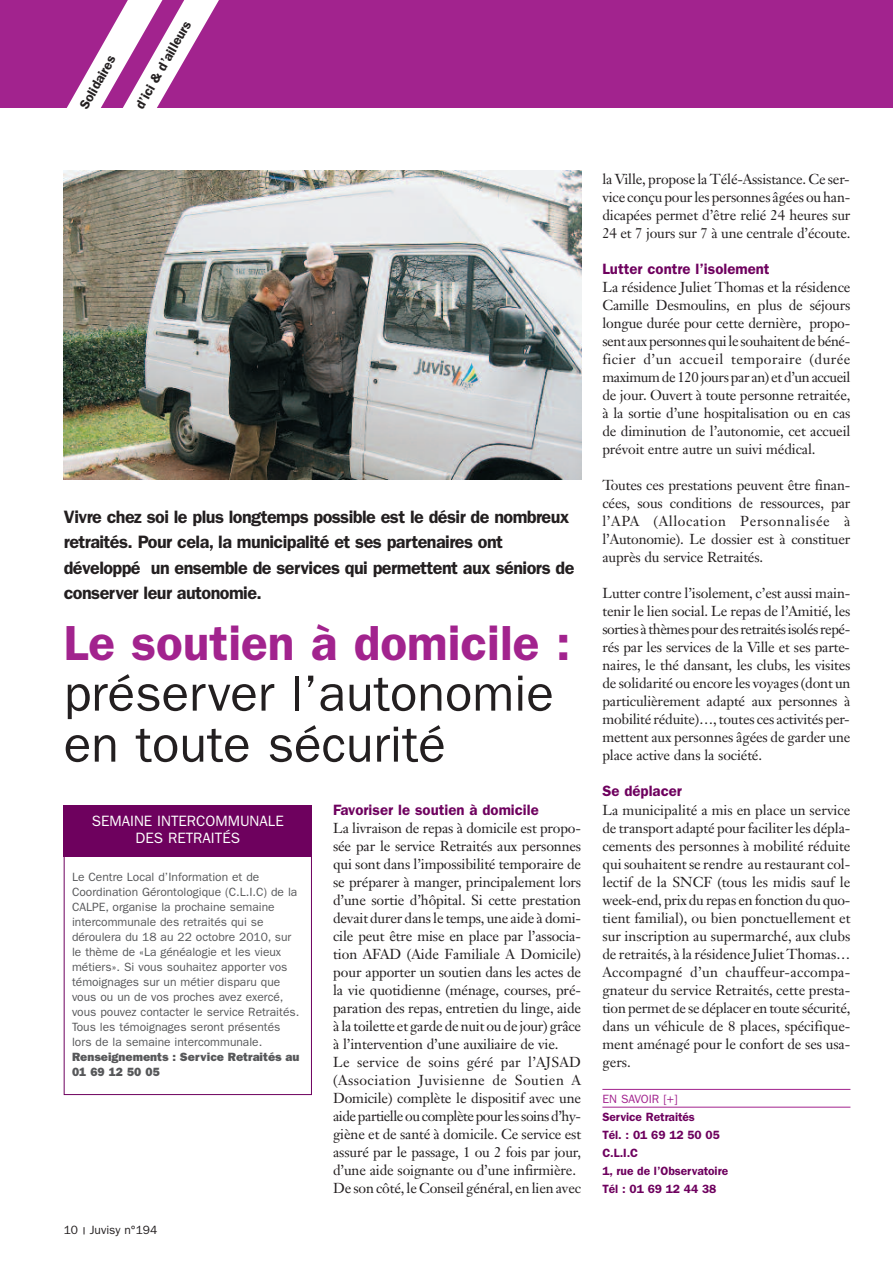
<style>
.page{position:relative;width:893px;height:1263px;background:#fff}
.page>*{position:absolute;margin:0;border:0;box-sizing:border-box;transform-origin:0 0}
.t1{font:51px/51px "Franklin Gothic";color:#231f20}
.t2{font:600 49.5px "Franklin Gothic";color:#a2238e}
.t3{font:600 18px/25.5px "Franklin Gothic";letter-spacing:-.03em;color:#231f20}
.t4{font:600 15px "Franklin Gothic";color:#6e015e}
.t5{font:15px/16.5px "Franklin Gothic";color:#fff;text-align:center}
.t6{font:14.25px/18px "Janson Text";letter-spacing:-.01em;color:#231f20;text-align:justify}
.t7{font:600 13.5px "Franklin Gothic";color:#231f20}
.t8{font:12px/15px "Franklin Gothic";color:#57585a}
.t9{font:600 12px/18px "Franklin Gothic";letter-spacing:-.005em;color:#6e015e}
.t10{font:800 12px/15px "Franklin Gothic";color:#57585a}
.t11{font:12px "Franklin Gothic";color:#231f20}
.t12{font:12px "Franklin Gothic";color:#a2238e}
</style>
<div class="page">
<div style="left:0;top:0;width:893px;height:107px;background:#a2238e"></div>
<svg style="left:66px;top:0;width:163px;height:108px"></svg>
<div style="left:64px;top:849px;width:248px;height:246px;border:1px solid #6e015e"></div>
<div style="left:64px;top:805px;width:248px;height:51px;background:#6e015e"></div>
<img style="left:64px;top:170px;width:517px;height:309px">
<hr style="left:602px;top:1089px;width:248px;height:1px;background:#a2238e">
<hr style="left:602px;top:1107px;width:248px;height:1px;background:#a2238e">
<p class="t7" style="left:79px;top:105px;width:61px;rotate:-60deg">Solidaires</p>
<p class="t7" style="left:134px;top:105px;width:101px;rotate:-60deg">d’ici &amp; d’ailleurs</p>
<p class="t3" style="left:64px;top:505px;width:512px">Vivre chez soi le plus longtemps possible est le désir de nombreux retraités. Pour cela, la municipalité et ses partenaires ont développé un ensemble de services qui permettent aux séniors de conserver leur autonomie.</p>
<h2 class="t2" style="left:64px;top:626px;width:508px">Le soutien à domicile :</h2>
<h1 class="t1" style="left:64px;top:672px;width:492px">préserver l’autonomie en toute sécurité</h1>
<p class="t5" style="left:92px;top:814px;width:193px">SEMAINE INTERCOMMUNALE<br>DES RETRAITÉS</p>
<p class="t8" style="left:72px;top:870px;width:229px">Le Centre Local d’Information et de Coordination Gérontologique (C.L.I.C) de la CALPE, organise la prochaine semaine intercommunale des retraités qui se déroulera du 18 au 22 octobre 2010, sur le thème de «La généalogie et les vieux métiers». Si vous souhaitez apporter vos témoignages sur un métier disparu que vous ou un de vos proches avez exercé, vous pouvez contacter le service Retraités.<br>Tous les témoignages seront présentés lors de la semaine intercommunale.</p>
<p class="t10" style="left:72px;top:1050px;width:229px">Renseignements : Service Retraités au<br>01 69 12 50 05</p>
<p class="t11" style="left:64px;top:1226px;width:95px">10 Juvisy n°194</p>
<p class="t4" style="left:333px;top:804px;width:207px">Favoriser le soutien à domicile</p>
<p class="t6" style="left:333px;top:820px;width:250px;text-align:left">La livraison de repas à domicile est propo&shy;sée par le service Retraités aux personnes qui sont dans l’impossibilité temporaire de se préparer à manger, principalement lors d’une sortie d’hôpital. Si cette prestation devait durer dans le temps, une aide à domi&shy;cile peut être mise en place par l’associa&shy;tion AFAD (Aide Familiale A Domicile) pour apporter un soutien dans les actes de la vie quotidienne (ménage, courses, pré&shy;paration des repas, entretien du linge, aide à la toilette et garde de nuit ou de jour) grâce à l’intervention d’une auxiliaire de vie.<br>Le service de soins géré par l’AJSAD (Association Juvisienne de Soutien A Domicile) complète le dispositif avec une aide partielle ou complète pour les soins d’hy&shy;giène et de santé à domicile. Ce service est assuré par le passage, 1 ou 2 fois par jour, d’une aide soignante ou d’une infirmière.<br>De son côté, le Conseil général, en lien avec</p>
<p class="t6" style="left:602px;top:172px;width:250px">la Ville, propose la Télé-Assistance. Ce ser&shy;vice conçu pour les personnes âgées ou han&shy;dicapées permet d’être relié 24 heures sur 24 et 7 jours sur 7 à une centrale d’écoute.</p>
<p class="t4" style="left:602px;top:264px;width:169px">Lutter contre l’isolement</p>
<p class="t6" style="left:602px;top:280px;width:250px">La résidence Juliet Thomas et la résidence Camille Desmoulins, en plus de séjours longue durée pour cette dernière, propo&shy;sent aux personnes qui le souhaitent de béné&shy;ficier d’un accueil temporaire (durée maximum de 120 jours par an) et d’un accueil de jour. Ouvert à toute personne retraitée, à la sortie d’une hospitalisation ou en cas de diminution de l’autonomie, cet accueil prévoit entre autre un suivi médical.</p>
<p class="t6" style="left:602px;top:478px;width:250px">Toutes ces prestations peuvent être finan&shy;cées, sous conditions de ressources, par l’APA (Allocation Personnalisée à l’Autonomie). Le dossier est à constituer auprès du service Retraités.</p>
<p class="t6" style="left:602px;top:586px;width:250px">Lutter contre l’isolement, c’est aussi main&shy;tenir le lien social. Le repas de l’Amitié, les sorties à thèmes pour des retraités isolés repé&shy;rés par les services de la Ville et ses parte&shy;naires, le thé dansant, les clubs, les visites de solidarité ou encore les voyages (dont un particulièrement adapté aux personnes à mobilité réduite)…, toutes ces activités per&shy;mettent aux personnes âgées de garder une place active dans la société.</p>
<p class="t4" style="left:602px;top:786px;width:81px">Se déplacer</p>
<p class="t6" style="left:602px;top:802px;width:250px">La municipalité a mis en place un service de transport adapté pour faciliter les dépla&shy;cements des personnes à mobilité réduite qui souhaitent se rendre au restaurant col&shy;lectif de la SNCF (tous les midis sauf le week-end, prix du repas en fonction du quo&shy;tient familial), ou bien ponctuellement et sur inscription au supermarché, aux clubs de retraités, à la résidence Juliet Thomas… Accompagné d’un chauffeur-accompa&shy;gnateur du service Retraités, cette presta&shy;tion permet de se déplacer en toute sécurité, dans un véhicule de 8 places, spécifique&shy;ment aménagé pour le confort de ses usa&shy;gers.</p>
<p class="t12" style="left:602px;top:1094px;width:77px">EN SAVOIR [+]</p>
<p class="t9" style="left:602px;top:1108px;width:127px">Service Retraités<br>Tél. : 01 69 12 50 05<br>C.L.I.C<br>1, rue de l’Observatoire<br>Tél : 01 69 12 44 38</p>
</div>
